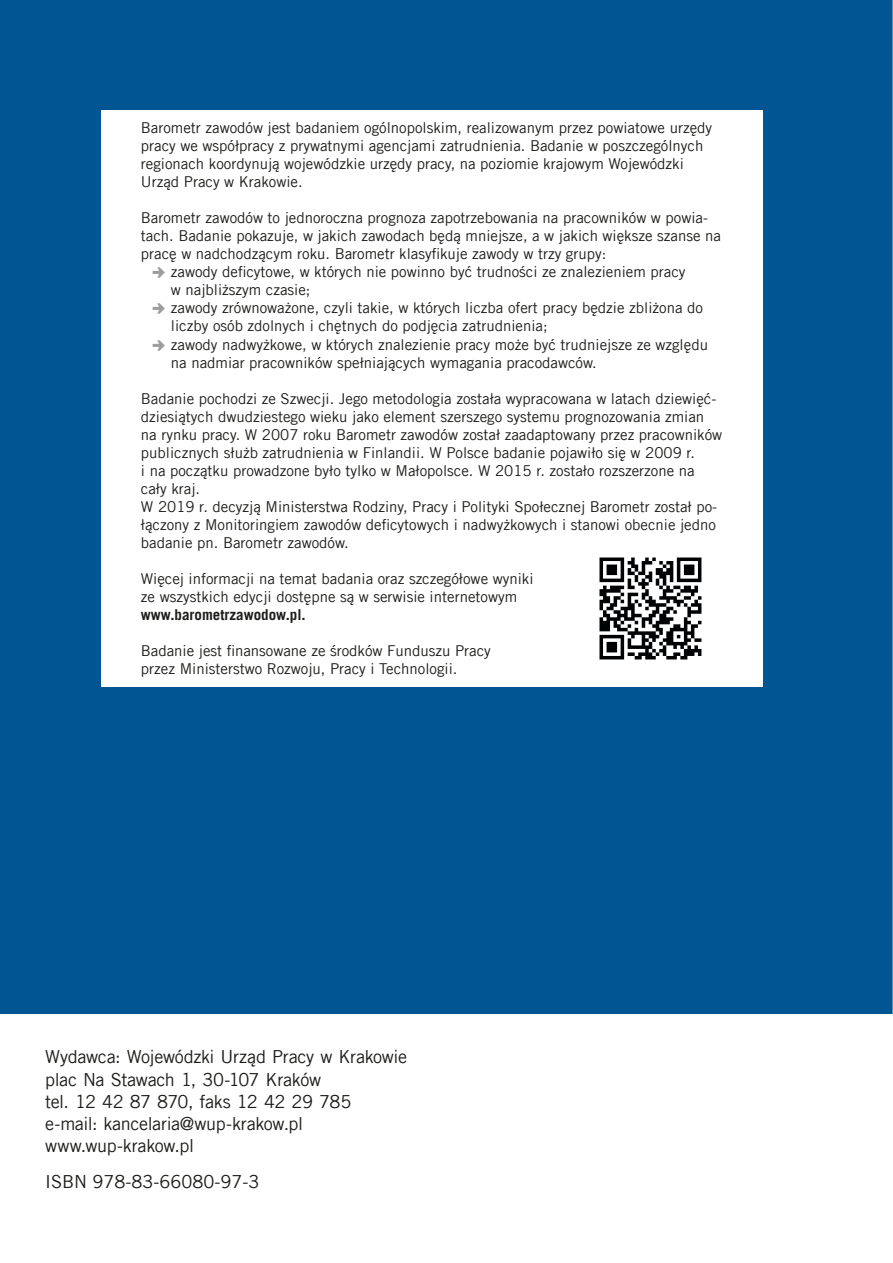
<style>
.page{position:relative;width:893px;height:1263px;background:#fff}
.page>*{position:absolute;margin:0;border:0;box-sizing:border-box;transform-origin:0 0}
.tekst{font:18px "Trade Gothic LT Com";letter-spacing:-.015em;color:#1d1d1b}
.t1{font:15px/18px "Trade Gothic LT Com";color:#1d1d1b}
.t2{font:700 15px "Trade Gothic LT Com";color:#1d1d1b}
.s1{font-family:"Pointers";color:#9d9d9d}
</style>
<div class="page">
<div style="left:0;top:0;width:893px;height:1014px;background:#005592"></div>
<div style="left:101px;top:111px;width:661px;height:576px;background:#fff"></div>
<img style="left:599px;top:557px;width:103px;height:103px">
<p class="t1" style="left:141px;top:119px;width:573px">Barometr zawodów jest badaniem ogólnopolskim, realizowanym przez powiatowe urzędy pracy we współpracy z prywatnymi agencjami zatrudnienia. Badanie w poszczególnych regionach koordynują wojewódzkie urzędy pracy, na poziomie krajowym Wojewódzki Urząd Pracy w Krakowie.</p>
<p class="t1" style="left:141px;top:209px;width:581px">Barometr zawodów to jednoroczna prognoza zapotrzebowania na pracowników w powia&shy;tach. Badanie pokazuje, w jakich zawodach będą mniejsze, a w jakich większe szanse na pracę w nadchodzącym roku. Barometr klasyfikuje zawody w trzy grupy:</p>
<p class="t1" style="left:153px;top:263px;width:534px"><span class="s1">2</span> zawody deficytowe, w których nie powinno być trudności ze znalezieniem pracy</p>
<p class="t1" style="left:171px;top:281px;width:141px">w najbliższym czasie;</p>
<p class="t1" style="left:171px;top:299px;width:533px;text-indent:-18px"><span class="s1">2</span> zawody zrównoważone, czyli takie, w których liczba ofert pracy będzie zbliżona do liczby osób zdolnych i chętnych do podjęcia zatrudnienia;</p>
<p class="t1" style="left:171px;top:335px;width:538px;text-indent:-18px"><span class="s1">2</span> zawody nadwyżkowe, w których znalezienie pracy może być trudniejsze ze względu na nadmiar pracowników spełniających wymagania pracodawców.</p>
<p class="t1" style="left:141px;top:389px;width:583px">Badanie pochodzi ze Szwecji. Jego metodologia została wypracowana w latach dziewięć&shy;dziesiątych dwudziestego wieku jako element szerszego systemu prognozowania zmian na rynku pracy. W 2007 roku Barometr zawodów został zaadaptowany przez pracowników publicznych służb zatrudnienia w Finlandii. W Polsce badanie pojawiło się w 2009 r.<br>i na początku prowadzone było tylko w Małopolsce. W 2015 r. zostało rozszerzone na cały kraj.</p>
<p class="t1" style="left:141px;top:497px;width:578px;text-align:justify">W 2019 r. decyzją Ministerstwa Rodziny, Pracy i Polityki Społecznej Barometr został po&shy;łączony z Monitoringiem zawodów deficytowych i nadwyżkowych i stanowi obecnie jedno badanie pn. Barometr zawodów.</p>
<p class="t1" style="left:141px;top:569px;width:394px">Więcej informacji na temat badania oraz szczegółowe wyniki</p>
<p class="t1" style="left:141px;top:587px;width:378px">ze wszystkich edycji dostępne są w serwisie internetowym</p>
<p class="t2" style="left:141px;top:605px;width:166px">www.barometrzawodow.pl.</p>
<p class="t1" style="left:141px;top:641px;width:351px">Badanie jest finansowane ze środków Funduszu Pracy</p>
<p class="t1" style="left:141px;top:659px;width:318px">przez Ministerstwo Rozwoju, Pracy i Technologii.</p>
<p class="tekst" style="left:45px;top:1046px;width:363px">Wydawca: Wojewódzki Urząd Pracy w Krakowie</p>
<p class="tekst" style="left:45px;top:1068px;width:277px">plac Na Stawach 1, 30-107 Kraków</p>
<p class="tekst" style="left:45px;top:1090px;width:308px">tel. 12 42 87 870, faks 12 42 29 785</p>
<p class="tekst" style="left:45px;top:1113px;width:259px">e-mail: kancelaria@wup-krakow.pl</p>
<p class="tekst" style="left:45px;top:1135px;width:150px">www.wup-krakow.pl</p>
<p class="tekst" style="left:45px;top:1171px;width:216px">ISBN 978-83-66080-97-3</p>
</div>
